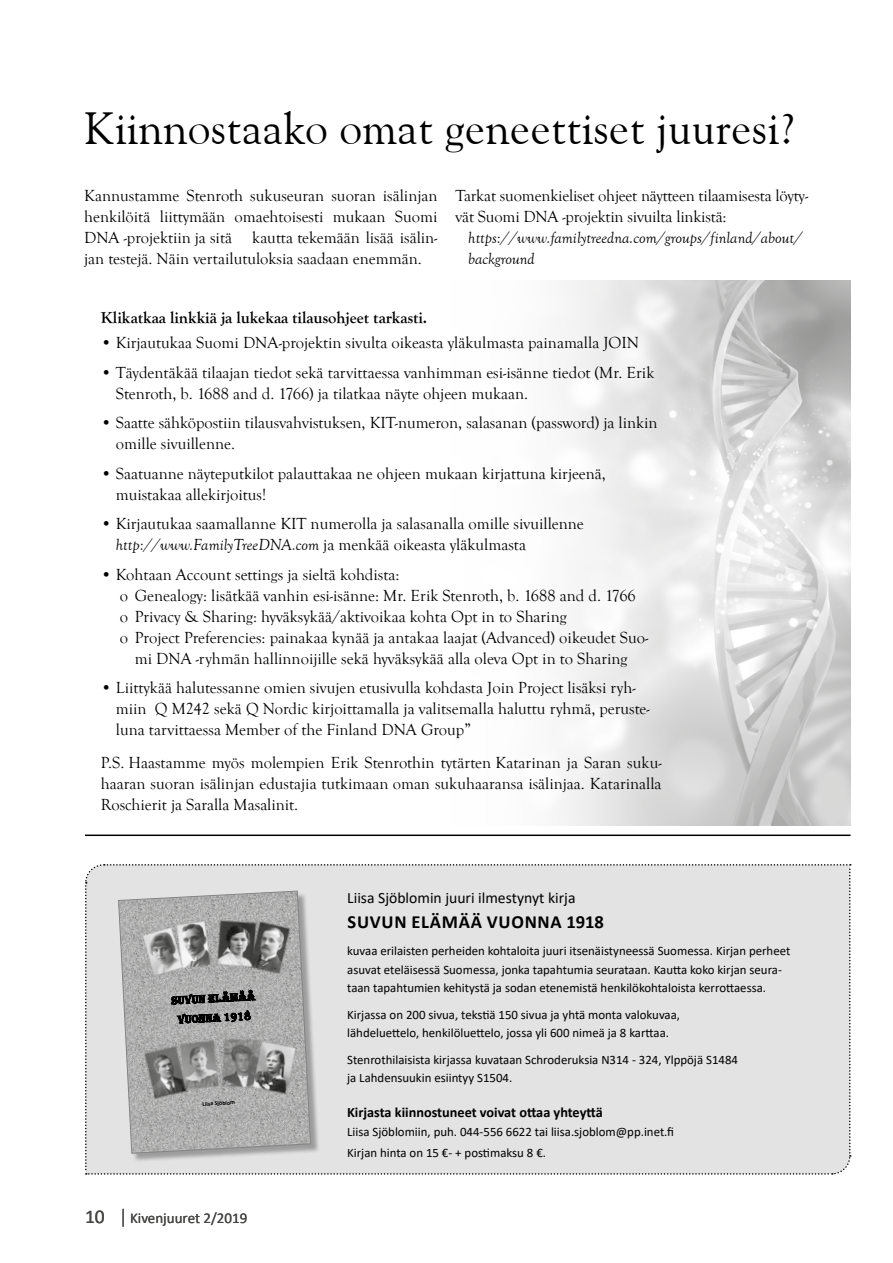
<style>
.page{position:relative;width:893px;height:1263px;background:#fff}
.page>*{position:absolute;margin:0;border:0;box-sizing:border-box;transform-origin:0 0}
.t1{font:45px "Goudy Old Style BT";letter-spacing:.01em;color:#000}
.t2{font:19.5px "Calibri";color:#474746}
.t3{font:700 18.6px "Calibri";letter-spacing:.04em;color:#000}
.t4{font:16.5px/21px "Goudy Old Style T";color:#000}
.t5{font:italic 16.5px/21px "Goudy Old Style T";color:#000}
.t6{font:700 16.5px "Goudy Old Style T";color:#000}
.t7{font:15.75px "Calibri";color:#000}
.t8{font:15px "Calibri";color:#474746}
.t9{font:700 14.25px "Calibri";color:#000}
.t10{font:12.9px/18.6px "Calibri";color:#000}
.t11{font:10.8px/19.4px "Algerian";color:#000;text-align:center}
.t12{font:700 6px "Calibri";color:#000}
.s1{font-style:italic}
.s2{font-size:20.25px}
</style>
<div class="page">
<div style="left:85px;top:864px;width:766px;height:311px;background:#e3e3e3"></div>
<img style="left:559px;top:280px;width:291px;height:546px">
<div style="left:120px;top:892px;width:200px;height:271px;background:#000;opacity:.31"></div>
<svg style="left:118px;top:891px;width:193px;height:263px"></svg>
<hr style="left:85px;top:834px;width:765px;height:2px;background:#000">
<h1 class="t1" style="left:84px;top:101px;width:713px">Kiinnostaako omat geneettiset juuresi?</h1>
<p class="t4" style="left:84px;top:185px;width:355px;text-align:justify">Kannustamme Stenroth sukuseuran suoran isälinjan henkilöitä liittymään omaehtoisesti mukaan Suomi DNA -projektiin ja sitä kautta tekemään lisää isälin&shy;jan testejä. Näin vertailutuloksia saadaan enemmän.</p>
<p class="t4" style="left:455px;top:185px;width:354px">Tarkat suomenkieliset ohjeet näytteen tilaamisesta löyty&shy;vät Suomi DNA -projektin sivuilta linkistä:</p>
<p class="t5" style="left:468px;top:228px;width:335px">https://www.familytreedna.com/groups/finland/about/ background</p>
<p class="t6" style="left:101px;top:308px;width:328px">Klikatkaa linkkiä ja lukekaa tilausohjeet tarkasti.</p>
<p class="t4" style="left:101px;top:332px;width:540px">• Kirjautukaa Suomi DNA-projektin sivulta oikeasta yläkulmasta painamalla JOIN</p>
<p class="t4" style="left:116px;top:362px;width:540px;text-indent:-15px">• Täydentäkää tilaajan tiedot sekä tarvittaessa vanhimman esi-isänne tiedot (Mr. Erik<br>Stenroth, b. 1688 and d. 1766) ja tilatkaa näyte ohjeen mukaan.</p>
<p class="t4" style="left:116px;top:412px;width:543px;text-indent:-15px">• Saatte sähköpostiin tilausvahvistuksen, KIT-numeron, salasanan (password) ja linkin omille sivuillenne.</p>
<p class="t4" style="left:116px;top:463px;width:492px;text-indent:-15px">• Saatuanne näyteputkilot palauttakaa ne ohjeen mukaan kirjattuna kirjeenä, muistakaa allekirjoitus!</p>
<p class="t4" style="left:116px;top:513px;width:469px;text-indent:-15px">• Kirjautukaa saamallanne KIT numerolla ja salasanalla omille sivuillenne <span class="s1">http://www.FamilyTreeDNA.com</span> ja menkää oikeasta yläkulmasta</p>
<p class="t4" style="left:101px;top:564px;width:300px">• Kohtaan Account settings ja sieltä kohdista:</p>
<p class="t4" style="left:120px;top:585px;width:517px">o Genealogy: lisätkää vanhin esi-isänne: Mr. Erik Stenroth, b. 1688 and d. 1766</p>
<p class="t4" style="left:120px;top:606px;width:448px">o Privacy &amp; Sharing: hyväksykää/aktivoikaa kohta Opt in to Sharing</p>
<p class="t4" style="left:120px;top:627px;width:530px">o Project Preferencies: painakaa kynää ja antakaa laajat (Advanced) oikeudet Suo-</p>
<p class="t4" style="left:135px;top:648px;width:494px">mi DNA -ryhmän hallinnoijille sekä hyväksykää alla oleva Opt in to Sharing</p>
<p class="t4" style="left:116px;top:678px;width:535px;text-indent:-15px">• Liittykää halutessanne omien sivujen etusivulla kohdasta Join Project lisäksi ryh&shy;miin Q M242 sekä Q Nordic kirjoittamalla ja valitsemalla haluttu ryhmä, peruste&shy;luna tarvittaessa Member of the Finland DNA Group”</p>
<p class="t4" style="left:101px;top:752px;width:562px;text-align:justify">P.S. Haastamme myös molempien Erik Stenrothin tytärten Katarinan ja Saran suku&shy;haaran suoran isälinjan edustajia tutkimaan oman sukuhaaransa isälinjaa. Katarinalla Roschierit ja Saralla Masalinit.</p>
<p class="t11" style="left:171px;top:991px;width:85px;rotate:-3deg">SUVUN ELÄMÄÄ<br>VUONNA 1918</p>
<p class="t12" style="left:202px;top:1099px;width:34px;rotate:-3deg">Liisa Sjöblom</p>
<p class="t2" style="left:85px;top:1203px;width:43px">10 <span class="s2">|</span></p>
<p class="t8" style="left:130px;top:1208px;width:119px">Kivenjuuret 2/2019</p>
<p class="t7" style="left:347px;top:887px;width:230px">Liisa Sjöblomin juuri ilmestynyt kirja</p>
<p class="t3" style="left:348px;top:909px;width:258px">SUVUN ELÄMÄÄ VUONNA 1918</p>
<p class="t10" style="left:347px;top:941px;width:445px">kuvaa erilaisten perheiden kohtaloita juuri itsenäistyneessä Suomessa. Kirjan perheet asuvat eteläisessä Suomessa, jonka tapahtumia seurataan. Kautta koko kirjan seura&shy;taan tapahtumien kehitystä ja sodan etenemistä henkilökohtaloista kerrottaessa.</p>
<p class="t10" style="left:347px;top:1005px;width:334px">Kirjassa on 200 sivua, tekstiä 150 sivua ja yhtä monta valokuvaa, lähdeluettelo, henkilöluettelo, jossa yli 600 nimeä ja 8 karttaa.</p>
<p class="t10" style="left:347px;top:1050px;width:392px">Stenrothilaisista kirjassa kuvataan Schroderuksia N314 - 324, Ylppöjä S1484 ja Lahdensuukin esiintyy S1504.</p>
<p class="t9" style="left:347px;top:1102px;width:257px">Kirjasta kiinnostuneet voivat ottaa yhteyttä</p>
<p class="t10" style="left:347px;top:1120px;width:328px;line-height:21.5px">Liisa Sjöblomiin, puh. 044-556 6622 tai liisa.sjoblom@pp.inet.fi<br>Kirjan hinta on 15 €- + postimaksu 8 €.</p>
</div>
